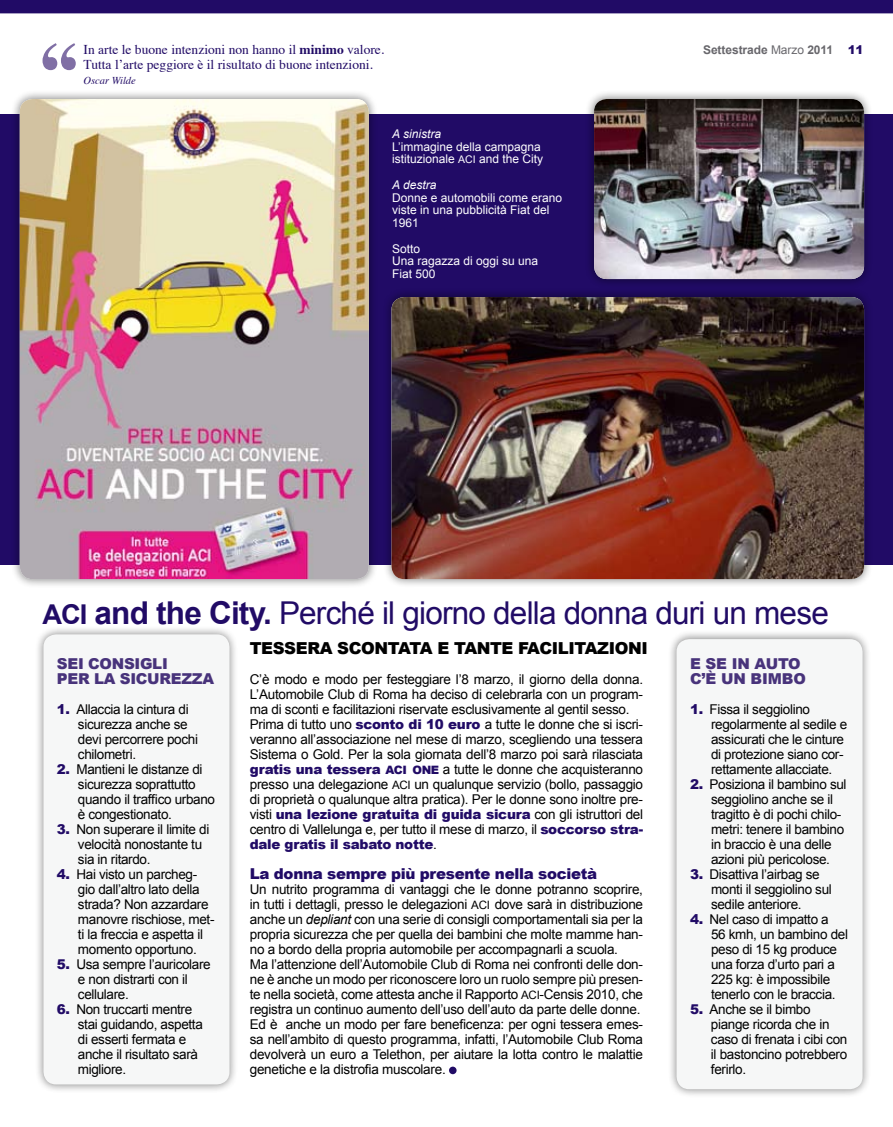
<style>
.page{position:relative;width:893px;height:1127px;background:#fff}
.page>*{position:absolute;margin:0;border:0;box-sizing:border-box;transform-origin:0 0}
.t1{font:31.5px "Arial";letter-spacing:-.025em;color:#210b66}
.t2{font:900 16.5px "Arial";letter-spacing:-.025em;color:#000}
.t3{font:900 15px/15px "Arial";letter-spacing:-.02em;color:#48337b}
.t4{font:900 15px "Arial";letter-spacing:-.02em;color:#210b66}
.t5{font:13.5px/15px "Arial";letter-spacing:-.02em;color:#000}
.t6{font:13.5px/15px "Times";color:#210b66}
.t7{font:12px/12.8px "Arial";color:#fff}
.t8{font:700 12px "Arial";letter-spacing:-.005em;color:#68676c}
.t9{font:italic 12px "Arial";color:#fff}
.t10{font:italic 10.5px "Times";color:#210b66}
.s1{font-weight:700}
.s2{font-size:10.5px}
.s3{font-weight:400}
.s4{font-weight:900;color:#210b66}
.s5{font-weight:700;font-size:27.3px}
.s6{font-weight:900;font-size:11.55px;color:#210b66}
.s7{font-size:11.55px}
.s8{font-style:italic}
</style>
<div class="page">
<div style="left:0;top:114px;width:893px;height:450px;background:#210b66"></div>
<svg style="left:43px;top:43px;width:33px;height:27px"></svg>
<div style="left:0;top:0;width:893px;height:13px;background:#210b66"></div>
<div style="left:10px;top:89px;width:367px;height:499px;background:#000;opacity:.5"></div>
<img style="left:20px;top:99px;width:349px;height:480px">
<div style="left:449px;top:1066px;width:8px;height:8px;background:#210b66;border-radius:50%"></div>
<div style="left:584px;top:89px;width:289px;height:199px;background:#000;opacity:.5"></div>
<img style="left:594px;top:99px;width:270px;height:180px">
<div style="left:382px;top:287px;width:491px;height:301px;background:#000;opacity:.5"></div>
<img style="left:392px;top:297px;width:472px;height:282px">
<div style="left:667px;top:629px;width:204px;height:469px;background:#000;opacity:.5"></div>
<div style="left:676px;top:639px;width:187px;height:450px;background:#f6f7f7;border-radius:13px"></div>
<div style="left:34px;top:625px;width:204px;height:468px;background:#000;opacity:.5"></div>
<div style="left:43px;top:634px;width:187px;height:450px;background:#f6f7f7;border-radius:13px"></div>
<p class="t6" style="left:84px;top:41px;width:302px">In arte le buone intenzioni non hanno il <span class="s1">minimo</span> valore.<br>Tutta l’arte peggiore è il risultato di buone intenzioni.</p>
<p class="t10" style="left:84px;top:71px;width:54px">Oscar Wilde</p>
<p class="t9" style="left:392px;top:126px;width:50px">A sinistra</p>
<p class="t7" style="left:392px;top:140px;width:152px">L’immagine della campagna istituzionale <span class="s2">ACI</span> and the City</p>
<p class="t9" style="left:392px;top:177px;width:46px">A destra</p>
<p class="t7" style="left:392px;top:191px;width:172px">Donne e automobili come erano viste in una pubblicità Fiat del<br>1961</p>
<p class="t7" style="left:392px;top:242px;width:148px">Sotto<br>Una ragazza di oggi su una<br>Fiat 500</p>
<p class="t8" style="left:703px;top:42px;width:162px">Settestrade <span class="s3">Marzo</span> 2011 <span class="s4">11</span></p>
<h1 class="t1" style="left:43px;top:592px;width:788px"><span class="s5">aci</span> <span class="s1">and the City.</span> Perché il giorno della donna duri un mese</h1>
<p class="t2" style="left:250px;top:639px;width:399px">tessera scontata e tante facilitazioni</p>
<p class="t3" style="left:57px;top:656px;width:159px;text-indent:31px">consigli<br>per la sicu rezza</p>
<p class="t5" style="left:78px;top:702px;width:122px;text-indent:-21px"><span class="s4">1.</span> Allaccia la cintura di sicurezza anche se devi percorrere pochi chilometri.</p>
<p class="t5" style="left:78px;top:762px;width:139px;text-indent:-21px"><span class="s4">2.</span> Mantieni le distanze di sicurezza soprattutto quando il traffico urbano è congestionato.</p>
<p class="t5" style="left:78px;top:822px;width:133px;text-indent:-21px"><span class="s4">3.</span> Non superare il limite di velocità nonostante tu sia in ritardo.</p>
<p class="t5" style="left:78px;top:867px;width:138px;text-indent:-21px"><span class="s4">4.</span> Hai visto un parcheg&shy;gio dall’altro lato della strada? Non azzardare manovre rischiose, met&shy;ti la freccia e aspetta il momento opportuno.</p>
<p class="t5" style="left:78px;top:957px;width:134px;text-indent:-21px"><span class="s4">5.</span> Usa sempre l’auricolare e non distrarti con il cellulare.</p>
<p class="t5" style="left:78px;top:1002px;width:126px;text-indent:-21px"><span class="s4">6.</span> Non truccarti mentre stai guidando, aspetta di esserti fermata e anche il risultato sarà migliore.</p>
<p class="t3" style="left:57px;top:656px;width:10px">SEI</p>
<p class="t5" style="left:250px;top:672px;width:395px">C’è modo e modo per festeggiare l’8 marzo, il giorno della donna.<br>L’Automobile Club di Roma ha deciso di celebrarla con un program&shy;ma di sconti e facilitazioni riservate esclusivamente al gentil sesso.<br>Prima di tutto uno <span class="s4">sconto di 10 euro</span> a tutte le donne che si iscri&shy;veranno all’associazione nel mese di marzo, scegliendo una tessera Sistema o Gold. Per la sola giornata dell’8 marzo poi sarà rilasciata <span class="s4">gratis una tessera</span> <span class="s6">ACI ONE</span> a tutte le donne che acquisteranno presso una delegazione <span class="s7">ACI</span> un qualunque servizio (bollo, passaggio di proprietà o qualunque altra pratica). Per le donne sono inoltre pre&shy;visti <span class="s4">una lezione gratuita di guida sicura</span> con gli istruttori del centro di Vallelunga e, per tutto il mese di marzo, il <span class="s4">soccorso stra&shy;dale gratis il sabato notte</span>.</p>
<p class="t4" style="left:250px;top:865px;width:349px">La donna sempre più presente nella società</p>
<p class="t5" style="left:250px;top:882px;width:395px">Un nutrito programma di vantaggi che le donne potranno scoprire, in tutti i dettagli, presso le delegazioni <span class="s7">ACI</span> dove sarà in distribuzione anche un <span class="s8">depliant</span> con una serie di consigli comportamentali sia per la propria sicurezza che per quella dei bambini che molte mamme han&shy;no a bordo della propria automobile per accompagnarli a scuola.<br>Ma l’attenzione dell’Automobile Club di Roma nei confronti delle don&shy;ne è anche un modo per riconoscere loro un ruolo sempre più presen&shy;te nella società, come attesta anche il Rapporto <span class="s7">ACI</span>-Censis 2010, che registra un continuo aumento dell’uso dell’auto da parte delle donne.<br>Ed è anche un modo per fare beneficenza: per ogni tessera emes&shy;sa nell’ambito di questo programma, infatti, l’Automobile Club Roma devolverà un euro a Telethon, per aiutare la lotta contro le malattie genetiche e la distrofia muscolare.</p>
<p class="t3" style="left:690px;top:656px;width:116px">ESE IN AUTO<br>C’è UN BI MBO</p>
<p class="t5" style="left:711px;top:702px;width:138px;text-indent:-21px"><span class="s4">1.</span> Fissa il seggiolino regolarmente al sedile e assicurati che le cinture di protezione siano cor&shy;rettamente allacciate.</p>
<p class="t5" style="left:711px;top:777px;width:137px;text-indent:-21px"><span class="s4">2.</span> Posiziona il bambino sul seggiolino anche se il tragitto è di pochi chilo&shy;metri: tenere il bambino in braccio è una delle azioni più pericolose.</p>
<p class="t5" style="left:711px;top:867px;width:122px;text-indent:-21px"><span class="s4">3.</span> Disattiva l’airbag se monti il seggiolino sul sedile anteriore.</p>
<p class="t5" style="left:711px;top:912px;width:138px;text-indent:-21px"><span class="s4">4.</span> Nel caso di impatto a<br>56 kmh, un bambino del peso di 15 kg produce una forza d’urto pari a<br>225 kg: è impossibile tenerlo con le braccia.</p>
<p class="t5" style="left:711px;top:1002px;width:138px;text-indent:-21px"><span class="s4">5.</span> Anche se il bimbo piange ricorda che in caso di frenata i cibi con il bastoncino potrebbero ferirlo.</p>
</div>
